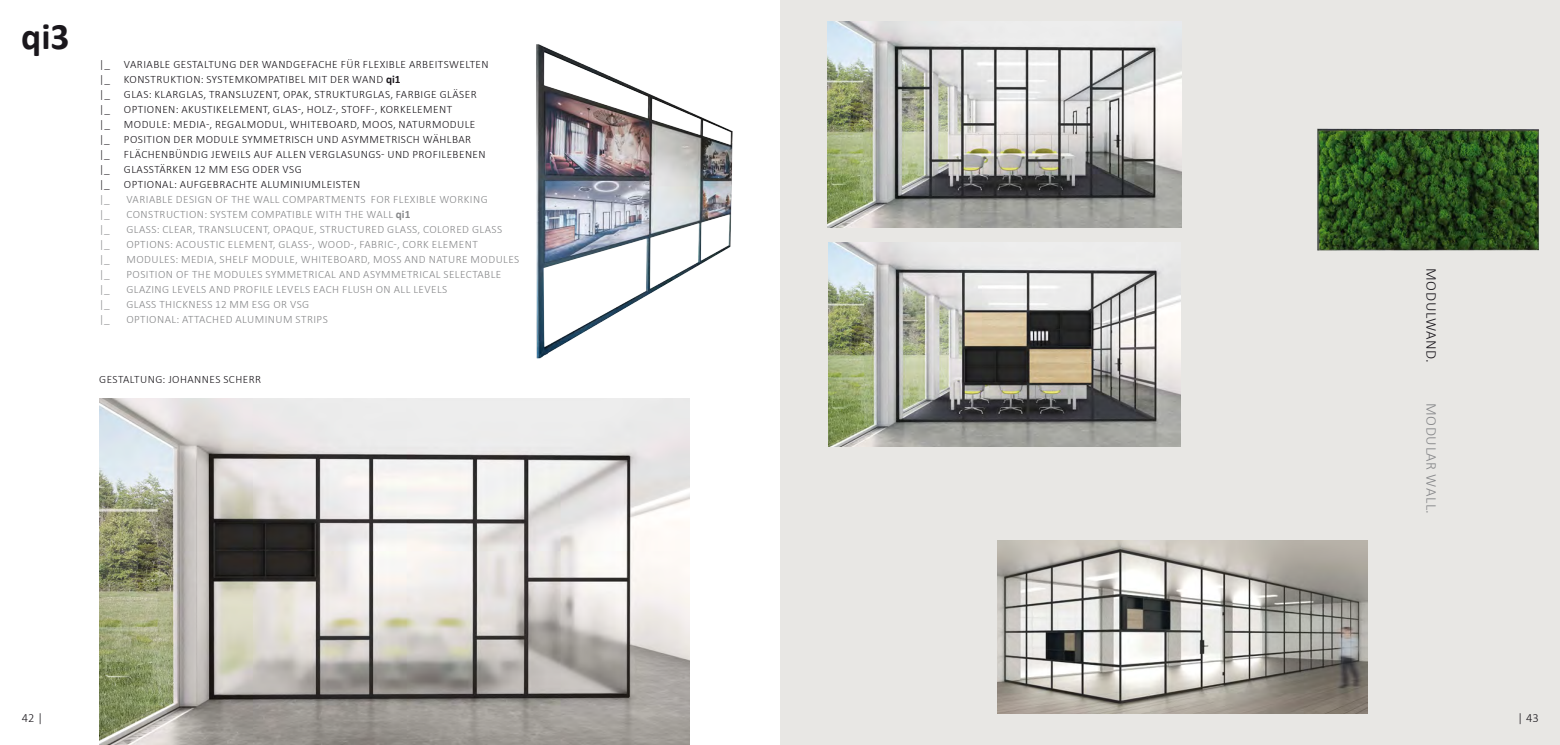
<style>
.page{position:relative;width:1560px;height:745px;background:#fff}
.page>*{position:absolute;margin:0;border:0;box-sizing:border-box;transform-origin:0 0}
.t1{font:700 37.5px "Calibri";color:#1a171c}
.t2{font:300 15px "Calibri";color:#87888a}
.t3{font:300 15px "Calibri";color:#1a171c}
.t4{font:300 12.5px "Calibri";color:#1a171c}
.t5{font:300 11.25px/15px "Calibri";letter-spacing:.04em;color:#1a171c}
.t6{font:300 11.25px "Calibri";letter-spacing:.04em;color:#87888a}
.s1{font-weight:700}
</style>
<div class="page">
<div style="left:780px;top:0;width:779px;height:744px;background:#e8e7e4"></div>
<img style="left:536px;top:44px;width:197px;height:315px">
<img style="left:1317px;top:128px;width:222px;height:123px">
<img style="left:828px;top:242px;width:352px;height:204px">
<img style="left:997px;top:540px;width:370px;height:172px">
<img style="left:99px;top:398px;width:590px;height:346px">
<img style="left:827px;top:21px;width:354px;height:206px">
<h1 class="t1" style="left:21px;top:10px;width:50px">qi3</h1>
<p class="t5" style="left:99px;top:56px;width:391px">|_ VARIABLE GESTALTUNG DER WANDGEFACHE FÜR FLEXIBLE ARBEITSWELTEN |_ KONSTRUKTION: SYSTEMKOMPATIBEL MIT DER WAND <span class="s1">qi1<br></span>|_ GLAS: KLARGLAS, TRANSLUZENT, OPAK, STRUKTURGLAS, FARBIGE GLÄSER |_ OPTIONEN: AKUSTIKELEMENT, GLAS-, HOLZ-, STOFF-, KORKELEMENT<br>|_ MODULE: M EDIA-, REGALMODUL, WHITEBOARD, MOO</p>
<p class="t5" style="left:99px;top:116px;width:388px;text-indent:288px">S, NATURMODULE |_ POSITION DER MODULE SYMMETRISCH UND ASYMMETRISCH WÄHLBAR<br>|_ FLÄCHENBÜNDIG JEWEILS AUF ALLEN VERGLASUNGS- UND PROFILEBENEN |_ GLASSTÄRKEN 12 MM ESG ODER VSG<br>|_ OPTIONAL: AUFG EBRACHTE ALUMINIUMLEISTEN</p>
<p class="t6" style="left:99px;top:192px;width:12px">|_</p>
<p class="t6" style="left:126px;top:192px;width:361px">VARIABLE DESIGN OF THE WALL COMPARTMENTS FO R FLEXIBLE WORKING</p>
<p class="t6" style="left:99px;top:207px;width:12px">|_</p>
<p class="t6" style="left:126px;top:207px;width:285px">CO NSTRUCTION: SYSTEM COMPATIBLE WITH THE WALL <span class="s1">qi1</span></p>
<p class="t6" style="left:99px;top:222px;width:12px">|_</p>
<p class="t6" style="left:126px;top:222px;width:377px">GLASS: CLEAR, TRANSLUCENT, OPAQUE, STRUCTURED GLASS, COLORED GLASS</p>
<p class="t6" style="left:99px;top:237px;width:12px">|_</p>
<p class="t6" style="left:126px;top:237px;width:353px">OPTIONS: ACOUSTIC ELEMENT, GLASS-, WOO D-, FABRIC-, CORK ELEMENT</p>
<p class="t6" style="left:99px;top:252px;width:12px">|_</p>
<p class="t6" style="left:126px;top:252px;width:394px">MODULES: MEDIA, SHELF MODULE, WHITEBOARD, MOSS AND NATURE MODULES</p>
<p class="t6" style="left:99px;top:267px;width:12px">|_</p>
<p class="t6" style="left:126px;top:267px;width:376px">POSITION OF THE MODULES SYMMETRICAL AND ASYMMETRICAL SELECTABLE</p>
<p class="t6" style="left:99px;top:282px;width:12px">|_</p>
<p class="t6" style="left:126px;top:282px;width:322px">GLAZING LEVELS AND PROFILE LEVELS EACH FLUSH ON ALL LEVELS</p>
<p class="t6" style="left:99px;top:297px;width:12px">|_</p>
<p class="t6" style="left:126px;top:297px;width:184px">GLASS THICKNESS 12 MM ESG OR VSG</p>
<p class="t6" style="left:99px;top:312px;width:12px">|_</p>
<p class="t6" style="left:126px;top:312px;width:203px">OPTIONAL: ATTACHED ALUMINUM STRIPS</p>
<p class="t5" style="left:99px;top:371px;width:163px">GESTALTUNG: JOHANNES SCHERR</p>
<p class="t4" style="left:22px;top:709px;width:23px">42 |</p>
<h2 class="t3" style="left:1440px;top:268px;width:96px;rotate:90deg">MODULWAND.</h2>
<h2 class="t2" style="left:1440px;top:403px;width:50px;rotate:90deg">MODULAR</h2>
<h2 class="t2" style="left:1440px;top:474px;width:41px;rotate:90deg">WALL .</h2>
<p class="t4" style="left:1517px;top:709px;width:23px">| 43</p>
</div>
